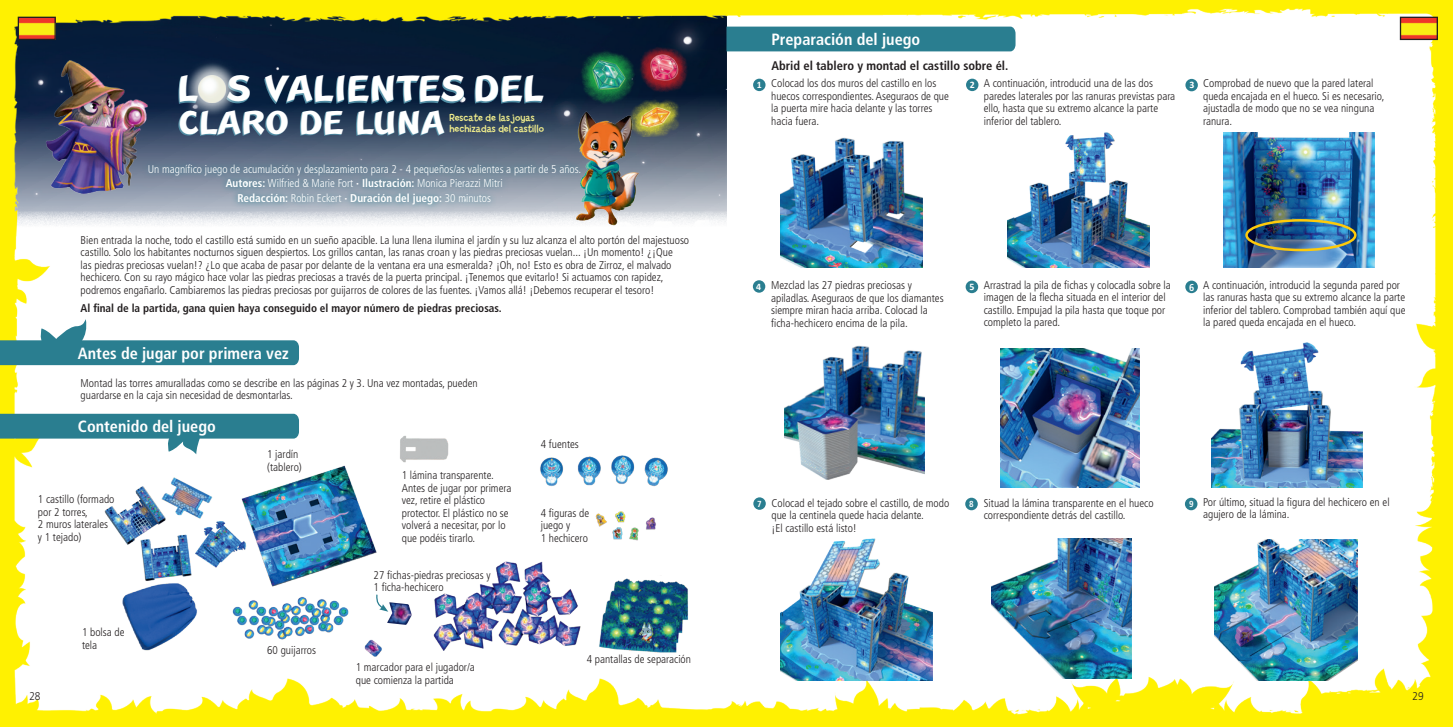
<style>
.page{position:relative;width:1453px;height:727px;background:#fff}
.page>*{position:absolute;margin:0;border:0;box-sizing:border-box;transform-origin:0 0}
.t1{font:700 38.88px "Linotype Rana";color:#fff}
.t2{font:700 35.12px "Linotype Rana";color:#fff}
.Überschrift{font:700 condensed 16.25px "Frutiger LT";color:#fff}
.Fließtext_Normal{font:700 condensed 12.5px "Frutiger LT";color:#231f20}
.Fließtext_Normal-2{font:300 condensed 11.25px/12.5px "Frutiger LT";color:#231f20}
.Fließtext_Fett_zentr{font:300 condensed 11.25px "Frutiger LT";color:#fff}
.Fließtext_Normal-3{font:700 condensed 11.25px "Frutiger LT";color:#231f20}
.Fließtext_Fett_zentr-2{font:700 condensed 11.25px "Frutiger LT";color:#fff}
.t3{font:300 11.25px "Frutiger LT";color:#231f20;scale:.9 1}
.t4{font:10.75px/11.1px "Billy";color:#f3ef8c}
.t5{font:700 10px "Calibri";color:#fff}
.t6{font:700 condensed 10px "Frutiger LT";color:#fff}
.t7{font:700 9.88px "Calibri";color:#fff}
.t8{font:700 condensed 8.75px "Frutiger LT";color:#fff}
.s1{font-weight:700}
.s2{font-weight:300}
</style>
<div class="page">
<img style="left:0;top:0;width:1453px;height:726px">
<svg style="left:142px;top:157px;width:445px;height:54px;background:#8697a7"></svg>
<img style="left:105px;top:465px;width:271px;height:193px">
<img style="left:432px;top:551px;width:157px;height:99px">
<div style="left:726px;top:27px;width:289px;height:24px;background:#2a7e90"></div>
<div style="left:753px;top:79px;width:12px;height:12px;background:#2a7e90;border-radius:50%"></div>
<div style="left:966px;top:79px;width:12px;height:12px;background:#2a7e90;border-radius:50%"></div>
<div style="left:1185px;top:79px;width:13px;height:12px;background:#2a7e90;border-radius:50%"></div>
<img style="left:785px;top:345px;width:140px;height:134px">
<img style="left:1000px;top:349px;width:139px;height:138px">
<img style="left:1211px;top:342px;width:151px;height:145px">
<div style="left:753px;top:280px;width:12px;height:12px;background:#2a7e90;border-radius:50%"></div>
<div style="left:965px;top:280px;width:13px;height:13px;background:#2a7e90;border-radius:50%"></div>
<div style="left:1185px;top:280px;width:13px;height:13px;background:#2a7e90;border-radius:50%"></div>
<img style="left:781px;top:538px;width:151px;height:142px">
<img style="left:992px;top:538px;width:140px;height:140px">
<img style="left:1214px;top:539px;width:143px;height:141px">
<div style="left:753px;top:497px;width:13px;height:12px;background:#2a7e90;border-radius:50%"></div>
<div style="left:965px;top:497px;width:13px;height:13px;background:#2a7e90;border-radius:50%"></div>
<div style="left:1185px;top:497px;width:12px;height:13px;background:#2a7e90;border-radius:50%"></div>
<svg style="left:0;top:318px;width:299px;height:47px"></svg>
<svg style="left:0;top:413px;width:299px;height:41px"></svg>
<img style="left:781px;top:138px;width:142px;height:129px">
<img style="left:1007px;top:133px;width:142px;height:135px">
<img style="left:530px;top:446px;width:148px;height:44px">
<img style="left:593px;top:575px;width:109px;height:79px">
<img style="left:593px;top:508px;width:71px;height:35px">
<img style="left:579px;top:50px;width:54px;height:55px">
<img style="left:633px;top:40px;width:61px;height:59px">
<img style="left:621px;top:86px;width:67px;height:51px">
<img style="left:1223px;top:133px;width:151px;height:135px">
<div style="left:1245px;top:219px;width:111px;height:32px;border:2px solid #feca0a;border-radius:50%"></div>
<svg style="left:178px;top:77px;width:2px;height:27px"></svg>
<svg style="left:245px;top:75px;width:4px;height:28px"></svg>
<svg style="left:264px;top:76px;width:200px;height:28px;background:#264d68"></svg>
<svg style="left:474px;top:76px;width:68px;height:28px;background:#2c536d"></svg>
<svg style="left:178px;top:111px;width:108px;height:25px;background:#3e6781"></svg>
<svg style="left:300px;top:111px;width:42px;height:25px"></svg>
<svg style="left:356px;top:112px;width:88px;height:24px;background:#3a6079"></svg>
<img style="left:180px;top:58px;width:65px;height:61px">
<img style="left:199px;top:75px;width:26px;height:27px">
<img style="left:361px;top:638px;width:28px;height:18px">
<svg style="left:376px;top:593px;width:12px;height:18px"></svg>
<img style="left:387px;top:602px;width:25px;height:22px">
<img style="left:389px;top:425px;width:67px;height:41px">
<img style="left:20px;top:19px;width:34px;height:19px">
<div style="left:18px;top:17px;width:38px;height:23px;border:1px solid #231f20"></div>
<img style="left:1402px;top:19px;width:34px;height:19px">
<div style="left:1400px;top:17px;width:38px;height:23px;border:1px solid #231f20"></div>
<p class="t1" style="left:177px;top:64px;width:368px">L S VALIENTES DEL</p>
<p class="t2" style="left:178px;top:100px;width:268px">CLARO DE LUNA</p>
<p class="t4" style="left:449px;top:112px;width:96px">Rescate de las joyas hechizadas del castillo</p>
<p class="Fließtext_Fett_zentr" style="left:148px;top:162px;width:435px">Un magnífico juego de acumulación y desplazamiento para 2 - 4 pequeños/as valientes a partir de 5 años.</p>
<p class="Fließtext_Fett_zentr" style="left:226px;top:177px;width:278px"><span class="s1">Autores:</span> Wilfried &amp; Marie Fort <span class="s1">· Ilustración:</span> Monica Pierazzi Mitri</p>
<p class="Fließtext_Fett_zentr-2" style="left:237px;top:191px;width:255px">Redacción: <span class="s2">Robin Eckert</span> · Duración del juego: <span class="s2">30 minutos</span></p>
<p class="Fließtext_Normal-2" style="left:81px;top:233px;width:610px">Bien entrada la noche, todo el castillo está sumido en un sueño apacible. La luna llena ilumina el jardín y su luz alcanza el alto portón del majestuoso castillo. Solo los habitantes nocturnos siguen despiertos. Los grillos cantan, las ranas croan y las piedras preciosas vuelan... ¡Un momento! ¿¡Que<br>las piedras preciosas vuelan!? ¿Lo que acaba de pasar por delante de la ventana era una esmeralda? ¡Oh, no! Esto es obra de Zirroz, el malvado hechicero. Con su rayo mágico hace volar las piedras preciosas a través de la puerta principal. ¡Tenemos que evitarlo! Si actuamos con rapidez, podremos engañarlo. Cambiaremos las piedras preciosas por guijarros de colores de las fuentes. ¡Vamos allá! ¡Debemos recuperar el tesoro!</p>
<p class="Fließtext_Normal-3" style="left:81px;top:302px;width:422px">Al final de la partida, gana quien haya conseguido el mayor número de piedras preciosas.</p>
<p class="Überschrift" style="left:78px;top:343px;width:212px">Antes de jugar por primera vez</p>
<p class="Fließtext_Normal-2" style="left:81px;top:377px;width:399px">Montad las torres amuralladas como se describe en las páginas 2 y 3. Una vez montadas, pueden guardarse en la caja sin necesidad de desmontarlas.</p>
<p class="Überschrift" style="left:78px;top:417px;width:139px">Contenido del juego</p>
<p class="Fließtext_Normal-2" style="left:38px;top:493px;width:78px">1 castillo (formado por 2 torres,</p>
<p class="Fließtext_Normal-2" style="left:38px;top:518px;width:72px">2 muros laterales y 1 tejado)</p>
<p class="Fließtext_Normal-2" style="left:82px;top:626px;width:44px">1 bolsa de tela</p>
<p class="Fließtext_Normal-2" style="left:267px;top:448px;width:36px">1 jardín (tablero)</p>
<p class="Fließtext_Normal-2" style="left:267px;top:643px;width:50px">60 guijarros</p>
<p class="Fließtext_Normal-2" style="left:402px;top:469px;width:111px">1 lámina transparente.<br>Antes de jugar por primera vez, retire el plástico protector. El plástico no se volverá a necesitar, por lo que podéis tirarlo.</p>
<p class="Fließtext_Normal-2" style="left:374px;top:568px;width:119px">27 fichas-piedras preciosas y<br>1 ficha-hechicero</p>
<p class="Fließtext_Normal-2" style="left:356px;top:661px;width:121px">1 marcador para el jugador/a que comienza la partida</p>
<p class="Fließtext_Normal-2" style="left:541px;top:438px;width:40px">4 fuentes</p>
<p class="Fließtext_Normal-2" style="left:541px;top:506px;width:50px">4 figuras de juego y<br>1 hechicero</p>
<p class="Fließtext_Normal-2" style="left:587px;top:653px;width:106px">4 pantallas de separación</p>
<p class="Überschrift" style="left:771px;top:30px;width:150px">Preparación del juego</p>
<p class="Fließtext_Normal-2" style="left:771px;top:77px;width:179px">Colocad los dos muros del castillo en los huecos correspondientes. Aseguraos de que la puerta mire hacia delante y las torres hacia fuera.</p>
<p class="Fließtext_Normal" style="left:771px;top:58px;width:238px">Abrid el tablero y montad el castillo sobre él.</p>
<p class="t7" style="left:757px;top:78px;width:7px">1</p>
<p class="Fließtext_Normal-2" style="left:970px;top:77px;width:185px"><sub>2</sub> A continuación, introducid una de las dos</p>
<p class="t7" style="left:1189px;top:78px;width:7px">3</p>
<p class="Fließtext_Normal-2" style="left:984px;top:90px;width:193px">paredes laterales por las ranuras previstas para ello, hasta que su extremo alcance la parte inferior del tablero.</p>
<p class="Fließtext_Normal-2" style="left:1203px;top:77px;width:183px">Comprobad de nuevo que la pared lateral queda encajada en el hueco. Si es necesario, ajustadla de modo que no se vea ninguna ranura.</p>
<p class="Fließtext_Normal-2" style="left:771px;top:279px;width:174px">Mezclad las 27 piedras preciosas y apiladlas. Aseguraos de que los diamantes siempre miran hacia arriba. Colocad la ficha-hechicero encima de la pila.</p>
<p class="Fließtext_Normal-2" style="left:984px;top:278px;width:189px">Arrastrad la pila de fichas y colocadla sobre la imagen de la flecha situada en el interior del castillo. Empujad la pila hasta que toque por completo la pared.</p>
<p class="Fließtext_Normal-2" style="left:1203px;top:278px;width:204px">A continuación, introducid la segunda pared por las ranuras hasta que su extremo alcance la parte inferior del tablero. Comprobad también aquí que la pared queda encajada en el hueco.</p>
<p class="t7" style="left:756px;top:279px;width:7px">4</p>
<p class="t5" style="left:969px;top:279px;width:7px">5</p>
<p class="t6" style="left:1189px;top:281px;width:7px">6</p>
<p class="Fließtext_Normal-2" style="left:984px;top:496px;width:171px">Situad la lámina transparente en el hueco correspondiente detrás del castillo.</p>
<p class="Fließtext_Normal-2" style="left:1203px;top:495px;width:188px">Por último, situad la figura del hechicero en el agujero de la lámina.</p>
<p class="Fließtext_Normal-2" style="left:771px;top:496px;width:179px">Colocad el tejado sobre el castillo, de modo que la centinela quede hacia delante.</p>
<p class="Fließtext_Normal-2" style="left:771px;top:521px;width:87px">¡El castillo está listo!</p>
<p class="t8" style="left:757px;top:498px;width:6px">7</p>
<p class="t8" style="left:969px;top:498px;width:6px">8</p>
<p class="t8" style="left:1189px;top:498px;width:6px">9</p>
<p class="t3" style="left:29px;top:689px;width:14px">28</p>
<p class="t3" style="left:1412px;top:689px;width:14px">29</p>
</div>
